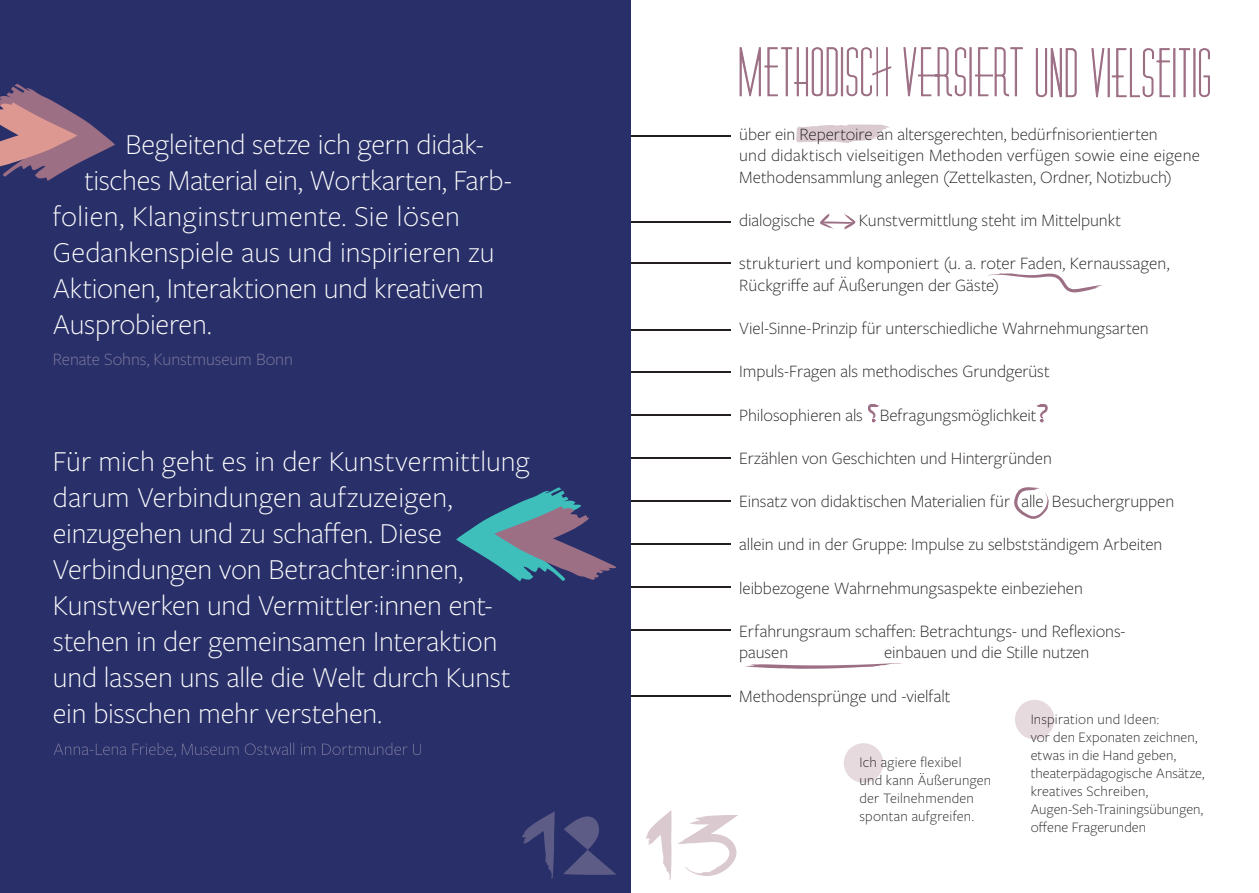
<style>
.page{position:relative;width:1259px;height:893px;background:#fff}
.page>*{position:absolute;margin:0;border:0;box-sizing:border-box;transform-origin:0 0}
.t1{font:300 30px/36px "Freight Sans Pro";letter-spacing:-.005em;color:#fff}
.t2{font:300 18px/21.6px "Freight Sans Pro";letter-spacing:-.005em;color:#231f20}
.t3{font:300 18px "Freight Sans Pro";letter-spacing:-.005em;color:#817da0}
.t4{font:300 15px/18px "Freight Sans Pro";letter-spacing:.01em;color:#231f20}
</style>
<div class="page">
<svg style="left:646px;top:810px;width:25px;height:70px"></svg>
<svg style="left:678px;top:815px;width:60px;height:61px"></svg>
<svg style="left:1035px;top:48px;width:175px;height:50px"></svg>
<hr style="left:629px;top:135px;width:102px;height:2px;background:#231f20">
<hr style="left:629px;top:221px;width:102px;height:2px;background:#231f20">
<hr style="left:629px;top:329px;width:102px;height:2px;background:#231f20">
<hr style="left:629px;top:371px;width:102px;height:2px;background:#231f20">
<hr style="left:629px;top:457px;width:102px;height:2px;background:#231f20">
<hr style="left:629px;top:414px;width:102px;height:2px;background:#231f20">
<hr style="left:629px;top:262px;width:102px;height:1px;background:#231f20">
<svg style="left:796px;top:125px;width:94px;height:18px"></svg>
<svg style="left:820px;top:213px;width:35px;height:16px"></svg>
<svg style="left:868px;top:404px;width:12px;height:19px"></svg>
<svg style="left:1036px;top:404px;width:12px;height:19px"></svg>
<svg style="left:988px;top:273px;width:115px;height:19px"></svg>
<svg style="left:745px;top:663px;width:157px;height:6px"></svg>
<svg style="left:1014px;top:487px;width:34px;height:32px"></svg>
<hr style="left:629px;top:500px;width:102px;height:2px;background:#231f20">
<hr style="left:629px;top:543px;width:102px;height:2px;background:#231f20">
<hr style="left:629px;top:629px;width:102px;height:2px;background:#231f20">
<hr style="left:629px;top:695px;width:102px;height:2px;background:#231f20">
<hr style="left:629px;top:586px;width:102px;height:2px;background:#231f20">
<svg style="left:739px;top:47px;width:284px;height:50px"></svg>
<div style="left:0;top:0;width:631px;height:893px;background:#293069"></div>
<svg style="left:0;top:84px;width:115px;height:97px"></svg>
<div style="left:1015px;top:700px;width:39px;height:39px;background:#e6dade;border-radius:50%"></div>
<div style="left:843px;top:743px;width:40px;height:40px;background:#e6dade;border-radius:50%"></div>
<svg style="left:522px;top:812px;width:32px;height:67px"></svg>
<svg style="left:563px;top:816px;width:53px;height:59px"></svg>
<svg style="left:391px;top:568px;width:3px;height:9px"></svg>
<svg style="left:374px;top:604px;width:4px;height:9px"></svg>
<svg style="left:54px;top:742px;width:367px;height:15px"></svg>
<svg style="left:456px;top:487px;width:160px;height:94px"></svg>
<h1 class="t1" style="left:125px;top:125px;width:360px">Begleitend setze ich gern didak-</h1>
<h1 class="t1" style="left:84px;top:161px;width:429px">tisches Material ein, Wortkarten, Farb-</h1>
<h1 class="t1" style="left:53px;top:197px;width:408px">folien, Klanginstrumente. Sie lösen</h1>
<h1 class="t1" style="left:53px;top:233px;width:443px">Gedankenspiele aus und inspirieren zu</h1>
<h1 class="t1" style="left:53px;top:269px;width:432px">Aktionen, Interaktionen und kreativem</h1>
<h1 class="t1" style="left:53px;top:305px;width:160px">Ausprobieren.</h1>
<p class="t3" style="left:53px;top:347px;width:241px">Renate Sohns, Kunstmuseum Bonn</p>
<p class="t1" style="left:53px;top:442px;width:478px">Für mich geht es in der Kunstvermittlung darum Verbindungen aufzuzeigen, einzugehen und zu schaffen. Diese Verbindungen von Betrachter innen, Kunstwerken und Vermittler innen ent&shy;stehen in der gemeinsamen Interaktion und lassen uns alle die Welt durch Kunst ein bisschen mehr verstehen.</p>
<p class="t2" style="left:739px;top:122px;width:462px">über ein Repertoire an altersgerechten, bedürfnisorientierten<br>und didaktisch vielseitigen Methoden verfügen sowie eine eigene<br>Methodensammlung anlegen (Zettelkasten, Ordner, Notizbuch)</p>
<p class="t2" style="left:739px;top:209px;width:77px">dialogische</p>
<p class="t2" style="left:859px;top:209px;width:264px">Kunstvermittlung steht im Mittelpunkt</p>
<p class="t2" style="left:739px;top:252px;width:432px">strukturiert und komponiert (u. a. roter Faden, Kernaussagen,<br>Rückgriffe auf Äußerungen der Gäste)</p>
<p class="t2" style="left:739px;top:317px;width:411px">Viel-Sinne-Prinzip für unterschiedliche Wahrnehmungsarten</p>
<p class="t2" style="left:739px;top:360px;width:312px">Impuls-Fragen als methodisches Grundgerüst</p>
<p class="t2" style="left:739px;top:403px;width:299px">Philosophieren als Befragungsmöglichkeit</p>
<p class="t2" style="left:739px;top:446px;width:314px">Erzählen von Geschichten und Hintergründen</p>
<p class="t2" style="left:739px;top:490px;width:436px">Einsatz von didaktischen Materialien für alle Besuchergruppen</p>
<p class="t2" style="left:739px;top:533px;width:425px">allein und in der Gruppe: Impulse zu selbstständigem Arbeiten</p>
<p class="t2" style="left:739px;top:576px;width:345px">leibbezogene Wahrnehmungsaspekte einbeziehen</p>
<p class="t2" style="left:739px;top:619px;width:388px">Erfahrungsraum schaffen: Betrachtungs- und Reflexions&shy;pausen</p>
<p class="t2" style="left:884px;top:641px;width:207px">einbauen und die Stille nutzen</p>
<p class="t2" style="left:739px;top:684px;width:213px">Methodensprünge und -vielfalt</p>
<p class="t4" style="left:859px;top:753px;width:133px">Ich agiere flexibel<br>und kann Äußerungen der Teilnehmenden spontan aufgreifen.</p>
<p class="t4" style="left:1030px;top:709px;width:175px">Inspiration und Ideen:<br>vor den Exponaten zeichnen, etwas in die Hand geben, theaterpädagogische Ansätze, kreatives Schreiben,<br>Augen-Seh-Trainingsübungen, offene Fragerunden</p>
</div>
